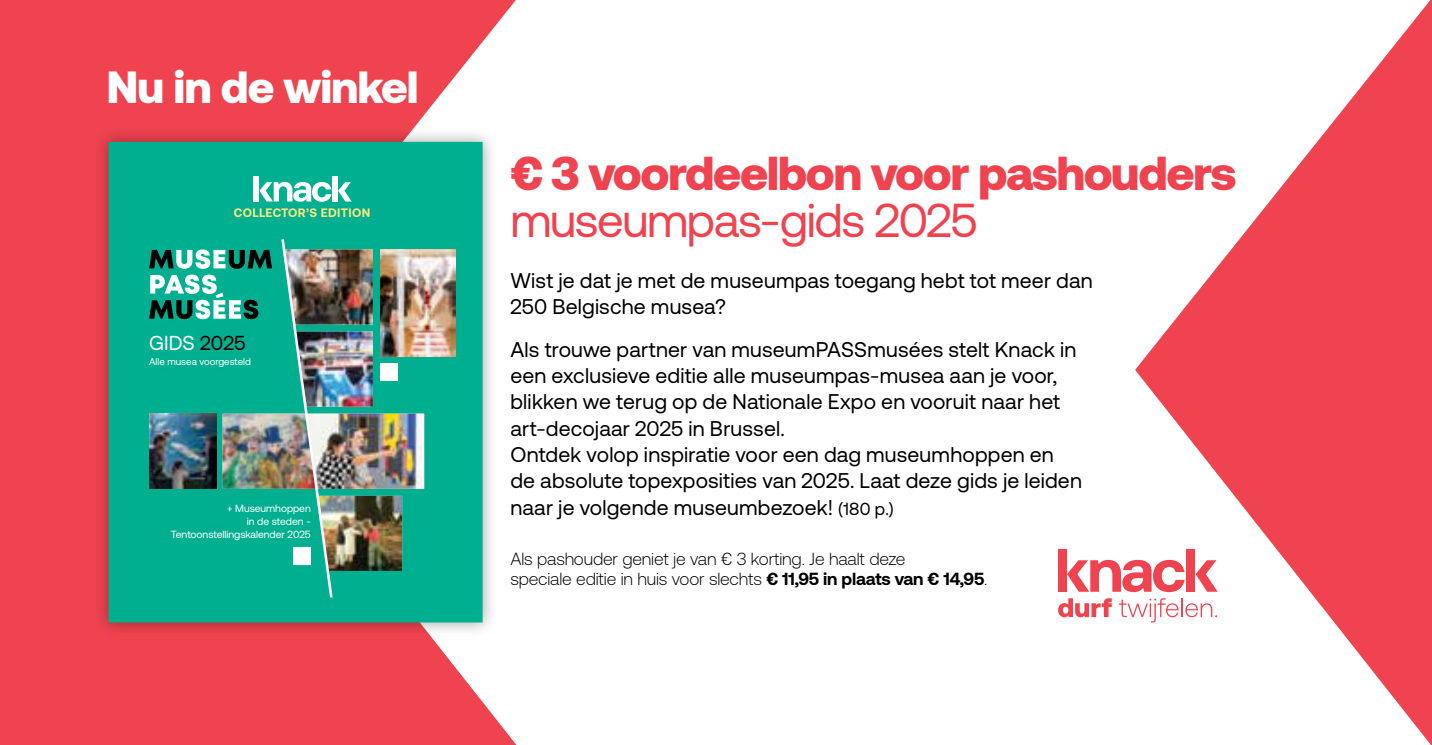
<style>
.page{position:relative;width:1432px;height:745px;background:#fff}
.page>*{position:absolute;margin:0;border:0;box-sizing:border-box;transform-origin:0 0}
.t1{font:900 47.5px "Aeonik";letter-spacing:-.03em;color:#ef4350}
.t2{font:47.5px "Aeonik";letter-spacing:-.03em;color:#ef4350}
.t3{font:900 45px "Aeonik";letter-spacing:-.02em;color:#fff}
.t4{font:21.25px/26.2px "Aeonik";letter-spacing:.01em;color:#000}
.t5{font:20.25px "Aeonik";color:#fff}
.t6{font:300 17.5px/20px "Aeonik";letter-spacing:-.01em;color:#000}
.t7{font:700 12.25px "Aeonik";letter-spacing:.03em;color:#fae87f}
.t8{font:10.5px/12.8px "Aeonik";letter-spacing:-.005em;color:#fff;text-align:right}
.t9{font:9.75px "Aeonik";color:#fff}
.s1{color:#000}
.s2{font-size:17.5px}
.s3{font-weight:700}
</style>
<div class="page">
<div style="left:0;top:0;width:1012px;height:744px;background:#ef4350"></div>
<div style="left:414px;top:0;width:721px;height:744px;background:#fff"></div>
<svg style="left:1135px;top:0;width:296px;height:744px;fill:#ef4350"></svg>
<div style="left:1186px;top:549px;width:8px;height:42px;background:#ef4350"></div>
<svg style="left:1195px;top:560px;width:22px;height:31px"></svg>
<div style="left:1057px;top:549px;width:9px;height:42px;background:#ef4350"></div>
<svg style="left:1058px;top:598px;width:53px;height:19px"></svg>
<svg style="left:1119px;top:598px;width:98px;height:24px"></svg>
<svg style="left:1067px;top:559px;width:117px;height:32px"></svg>
<div style="left:93px;top:127px;width:405px;height:510px;background:#000;opacity:.35"></div>
<div style="left:108px;top:142px;width:374px;height:480px;background:#00af90"></div>
<img style="left:424px;top:249px;width:31px;height:107px">
<div style="left:332px;top:175px;width:6px;height:26px;background:#fff"></div>
<svg style="left:338px;top:182px;width:14px;height:19px"></svg>
<div style="left:254px;top:175px;width:5px;height:26px;background:#fff"></div>
<svg style="left:259px;top:182px;width:72px;height:19px"></svg>
<img style="left:149px;top:236px;width:275px;height:364px">
<h2 class="t3" style="left:106px;top:61px;width:314px">Nu in de winkel</h2>
<p class="t7" style="left:234px;top:206px;width:138px">COLLECTOR’S EDITION</p>
<p class="t5" style="left:149px;top:331px;width:98px">GIDS <span class="s1">2025</span></p>
<p class="t9" style="left:149px;top:356px;width:103px">Alle musea voorgesteld</p>
<p class="t8" style="left:171px;top:502px;width:142px">+ Museumhoppen<br>in de steden -<br>Tentoonstellingskalender 2025</p>
<h1 class="t1" style="left:510px;top:145px;width:727px">€ 3 voordeelbon voor pashouders</h1>
<h1 class="t2" style="left:510px;top:194px;width:468px">museumpas-gids 2025</h1>
<p class="t4" style="left:510px;top:267px;width:584px">Wist je dat je met de museumpas toegang hebt tot meer dan<br>250 Belgische musea?</p>
<p class="t4" style="left:510px;top:336px;width:573px">Als trouwe partner van museumPASSmusées stelt Knack in een exclusieve editie alle museumpas-musea aan je voor, blikken we terug op de Nationale Expo en vooruit naar het art-decojaar 2025 in Brussel.<br>Ontdek volop inspiratie voor een dag museumhoppen en de absolute topexposities van 2025. Laat deze gids je leiden naar je volgende museumbezoek! <span class="s2">(180 p.)</span></p>
<p class="t6" style="left:510px;top:549px;width:478px">Als pashouder geniet je van € 3 korting. Je haalt deze<br>speciale editie in huis voor slechts <span class="s3">€ 11,95 in plaats van € 14,95</span>.</p>
</div>
